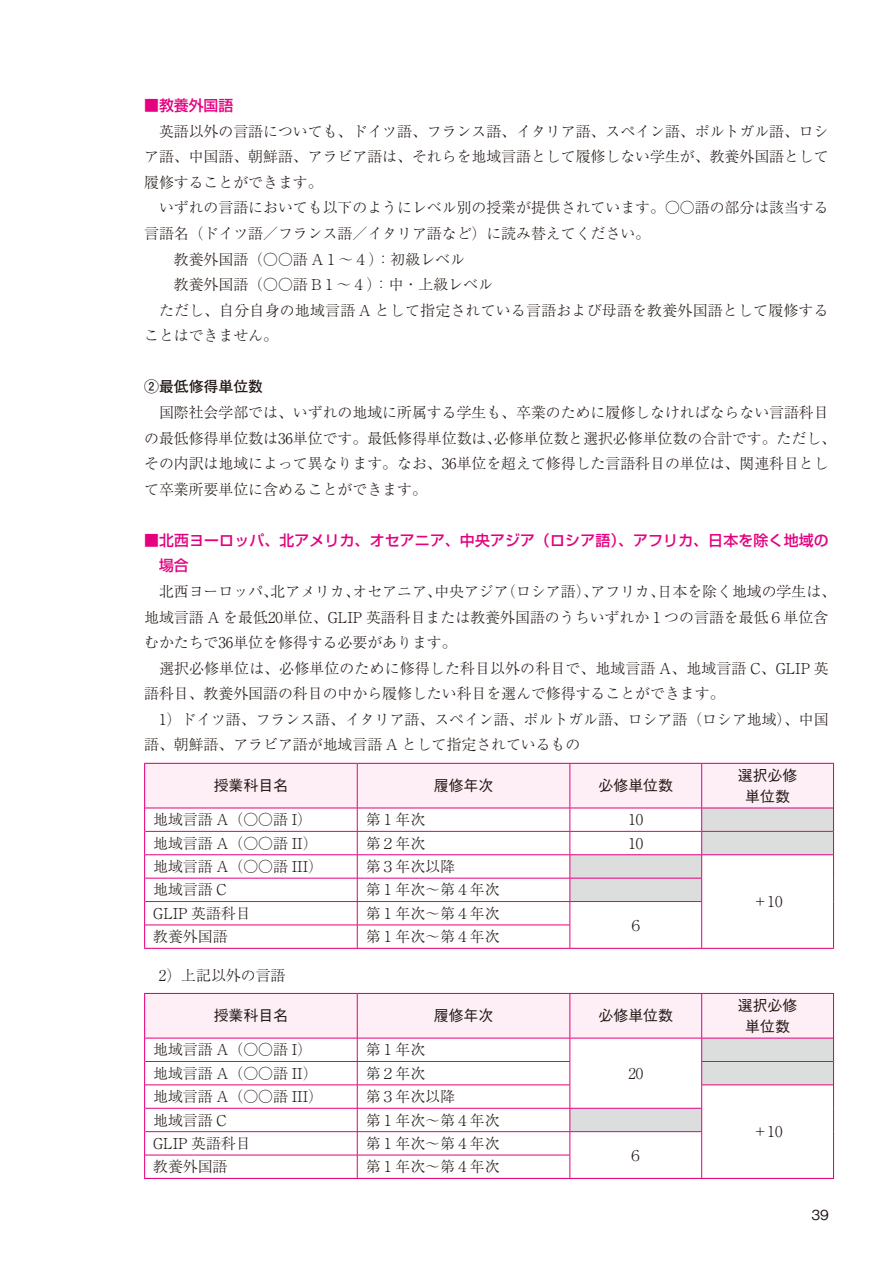
<style>
.page{position:relative;width:893px;height:1263px;background:#fff}
.page>*{position:absolute;margin:0;border:0;box-sizing:border-box;transform-origin:0 0}
.t1{font:300 14.85px/25.5px "Ryumin Pr 6";color:#221815}
.t2{font:500 14.85px/25.5px "Shin Go Pr 6";letter-spacing:.015em;color:#e4007f}
.t3{font:500 14.85px/21.3px "Gothic BBB Pr 6 N";color:#221815;text-align:center}
.t4{font:700 14.85px "Futo Go B101 Pr 6 N";color:#221815}
.t5{font:500 13.8px "Gothic BBB Pr 6";color:#221815}
</style>
<div class="page">
<hr style="left:144px;top:948px;width:690px;height:1px;background:#e4007f">
<svg style="left:144px;top:763px;width:690px;height:185px"></svg>
<hr style="left:144px;top:1178px;width:690px;height:1px;background:#e4007f">
<svg style="left:144px;top:993px;width:690px;height:185px"></svg>
<p class="t2" style="left:144px;top:92px;width:91px">■教養外国語</p>
<p class="t1" style="left:144px;top:118px;width:686px">　英語以外の言語についても、ドイツ語、フランス語、イタリア語、スペイン語、ポルトガル語、ロシア語、中国語、朝鮮語、アラビア語は、それらを地域言語として履修しない学生が、教養外国語として履修することができます。<br>　いずれの言語においても以下のようにレベル別の授業が提供されています。○○語の部分は該当する言語名（ドイツ語／フランス語／イタリア語など）に読み替えてください。<br>　　教養外国語（○○語 A１～４）：初級レベル<br>　　教養外国語（○○語 B１～４）：中・上級レベル</p>
<p class="t1" style="left:144px;top:297px;width:686px;text-indent:15px">ただし、自分自身の地域言語 A として指定されている言語および母語を教養外国語として履修することはできません。</p>
<p class="t4" style="left:144px;top:375px;width:121px">②最低修得単位数</p>
<p class="t1" style="left:144px;top:399px;width:694px">　国際社会学部では、いずれの地域に所属する学生も、卒業のために履修しなければならない言語科目の最低修得単位数は36単位です。最低修得単位数は、必修単位数と選択必修単位数の合計です。ただし、その内訳は地域によって異なります。なお、36単位を超えて修得した言語科目の単位は、関連科目として卒業所要単位に含めることができます。</p>
<p class="t2" style="left:159px;top:527px;width:671px;text-indent:-15px">■ 北西ヨーロッパ、北アメリカ、オセアニア、中央アジア（ロシア語）、アフリカ、日本を除く地域の場合</p>
<p class="t1" style="left:144px;top:578px;width:694px">　北西ヨーロッパ、北アメリカ、オセアニア、中央アジア（ロシア語）、アフリカ、日本を除く地域の学生は、地域言語 A を最低20単位、GLIP 英語科目または教養外国語のうちいずれか１つの言語を最低６単位含むかたちで36単位を修得する必要があります。</p>
<p class="t1" style="left:144px;top:654px;width:686px;text-indent:15px">選択必修単位は、必修単位のために修得した科目以外の科目で、地域言語 A、地域言語 C、GLIP 英語科目、教養外国語の科目の中から履修したい科目を選んで修得することができます。<br>　1）ドイツ語、フランス語、イタリア語、スペイン語、ポルトガル語、ロシア語（ロシア地域）、中国語、朝鮮語、アラビア語が地域言語 A として指定されているもの</p>
<p class="t3" style="left:214px;top:774px;width:76px">授業科目名</p>
<p class="t3" style="left:434px;top:774px;width:61px">履修年次</p>
<p class="t3" style="left:599px;top:774px;width:76px">必修単位数</p>
<p class="t3" style="left:738px;top:763px;width:61px">選択必修単位数</p>
<p class="t1" style="left:153px;top:806px;width:161px">地域言語 A（○○語 I）</p>
<p class="t1" style="left:366px;top:806px;width:61px">第１年次</p>
<p class="t1" style="left:628px;top:806px;width:16px">10</p>
<p class="t1" style="left:153px;top:829px;width:166px">地域言語 A（○○語 II）</p>
<p class="t1" style="left:366px;top:829px;width:61px">第２年次</p>
<p class="t1" style="left:628px;top:829px;width:16px">10</p>
<p class="t1" style="left:153px;top:853px;width:172px">地域言語 A（○○語 III）</p>
<p class="t1" style="left:366px;top:853px;width:91px">第３年次以降</p>
<p class="t1" style="left:753px;top:888px;width:31px">＋10</p>
<p class="t1" style="left:153px;top:876px;width:75px">地域言語 C</p>
<p class="t1" style="left:366px;top:876px;width:135px">第１年次～第４年次</p>
<p class="t1" style="left:153px;top:900px;width:99px">GLIP 英語科目</p>
<p class="t1" style="left:366px;top:900px;width:135px">第１年次～第４年次</p>
<p class="t1" style="left:628px;top:911px;width:16px">６</p>
<p class="t1" style="left:153px;top:923px;width:76px">教養外国語</p>
<p class="t1" style="left:366px;top:923px;width:135px">第１年次～第４年次</p>
<p class="t1" style="left:144px;top:961px;width:143px">　2）上記以外の言語</p>
<p class="t3" style="left:214px;top:1004px;width:76px">授業科目名</p>
<p class="t3" style="left:434px;top:1004px;width:61px">履修年次</p>
<p class="t3" style="left:599px;top:1004px;width:76px">必修単位数</p>
<p class="t3" style="left:738px;top:993px;width:61px">選択必修単位数</p>
<p class="t1" style="left:153px;top:1036px;width:160px">地域言語 A（○○語 I）</p>
<p class="t1" style="left:366px;top:1036px;width:61px">第１年次</p>
<p class="t1" style="left:153px;top:1060px;width:166px">地域言語 A（○○語 II）</p>
<p class="t1" style="left:366px;top:1060px;width:61px">第２年次</p>
<p class="t1" style="left:628px;top:1060px;width:16px">20</p>
<p class="t1" style="left:153px;top:1083px;width:172px">地域言語 A（○○語 III）</p>
<p class="t1" style="left:366px;top:1083px;width:91px">第３年次以降</p>
<p class="t1" style="left:753px;top:1118px;width:31px">＋10</p>
<p class="t1" style="left:153px;top:1106px;width:75px">地域言語 C</p>
<p class="t1" style="left:366px;top:1106px;width:135px">第１年次～第４年次</p>
<p class="t1" style="left:153px;top:1130px;width:99px">GLIP 英語科目</p>
<p class="t1" style="left:366px;top:1130px;width:135px">第１年次～第４年次</p>
<p class="t1" style="left:628px;top:1141px;width:16px">６</p>
<p class="t1" style="left:153px;top:1153px;width:76px">教養外国語</p>
<p class="t1" style="left:366px;top:1153px;width:135px">第１年次～第４年次</p>
<p class="t5" style="left:811px;top:1204px;width:19px">39</p>
</div>
